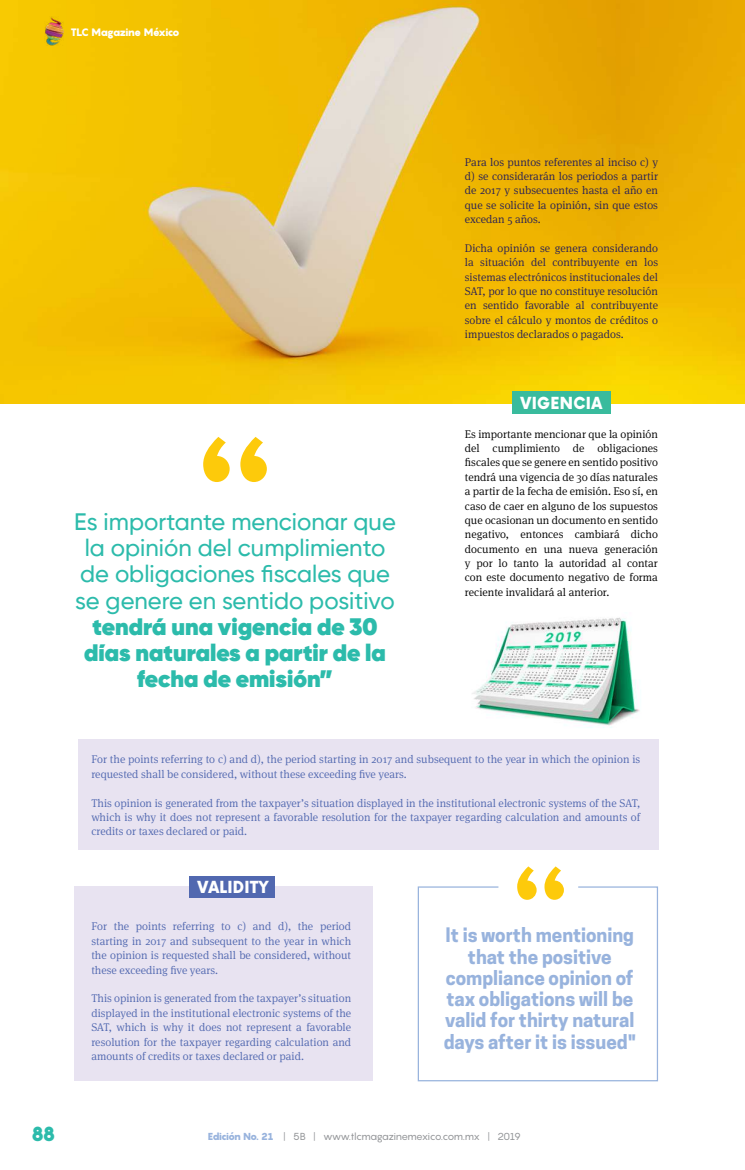
<style>
.page{position:relative;width:745px;height:1170px;background:#fff}
.page>*{position:absolute;margin:0;border:0;box-sizing:border-box;transform-origin:0 0}
.t1{font:500 23.75px/26.2px "Gilroy";color:#2cbbab;text-align:center}
.t2{font:800 23.75px/26.2px "Gilroy";color:#2cbbab;text-align:center}
.t3{font:900 20px "Pangram";color:#2cbbab}
.t4{font:700 18.75px/21.2px "Cooper Hewitt";color:#98b3dd;text-align:center}
.t5{font:900 16.25px "Now";letter-spacing:.02em;color:#fff;scale:.94 1}
.t6{font:300 11.25px/14.4px "Meta Serif Pro";color:#5168b0;text-align:justify}
.t7{font:300 11.25px/14.4px "Meta Serif Pro";color:#000;text-align:justify}
.t8{font:300 11.25px/14.4px "Meta Serif Pro";color:#282057;text-align:justify}
.t9{font:900 10.62px "Pangram";letter-spacing:-.09em;color:#fff}
.t10{font:10px "Pangram";letter-spacing:-.06em;color:#939598}
.s1{font-weight:900;color:#98b3dd}
</style>
<div class="page">
<img style="left:0;top:0;width:615px;height:403px">
<img style="left:615px;top:0;width:129px;height:403px">
<div style="left:78px;top:739px;width:579px;height:110px;background:#e8e3f1"></div>
<div style="left:74px;top:886px;width:298px;height:195px;background:#e8e3f1"></div>
<svg style="left:203px;top:437px;width:64px;height:45px"></svg>
<svg style="left:517px;top:866px;width:46px;height:19px"></svg>
<svg style="left:417px;top:885px;width:241px;height:196px"></svg>
<div style="left:512px;top:391px;width:98px;height:23px;background:#39bb9d"></div>
<div style="left:190px;top:876px;width:85px;height:21px;background:#5168b0"></div>
<img style="left:472px;top:617px;width:168px;height:111px">
<img style="left:40px;top:17px;width:29px;height:29px">
<p class="t9" style="left:70px;top:25px;width:111px">TLC Magazine México</p>
<h1 class="t1" style="left:74px;top:508px;width:323px">Es importante mencionar que la opinión del cumplimiento de obligaciones fiscales que se genere en sentido positivo</h1>
<h1 class="t2" style="left:84px;top:613px;width:303px">tendrá una vigencia de 30 días naturales a partir de la fecha de emisión”</h1>
<p class="t8" style="left:464px;top:154px;width:194px">Para los puntos referentes al inciso c) y d) se considerarán los periodos a partir de 2017 y subsecuentes hasta el año en que se solicite la opinión, sin que estos excedan 5 años.</p>
<p class="t8" style="left:464px;top:240px;width:194px">Dicha opinión se genera considerando la situación del contribuyente en los sistemas electrónicos institucionales del SAT, por lo que no constituye resolución en sentido favorable al contribuyente sobre el cálculo y montos de créditos o impuestos declarados o pagados.</p>
<h3 class="t5" style="left:520px;top:391px;width:88px">VIGENCIA</h3>
<p class="t7" style="left:464px;top:426px;width:194px">Es importante mencionar que la opinión del cumplimiento de obligaciones fiscales que se genere en sentido positivo tendrá una vigencia de 30 días naturales a partir de la fecha de emisión. Eso sí, en caso de caer en alguno de los supuestos que ocasionan un documento en sentido negativo, entonces cambiará dicho documento en una nueva generación y por lo tanto la autoridad al contar con este documento negativo de forma reciente invalidará al anterior.</p>
<p class="t6" style="left:91px;top:751px;width:550px">For the points referring to c) and d), the period starting in 2017 and subsequent to the year in which the opinion is requested shall be considered, without these exceeding five years.</p>
<p class="t6" style="left:91px;top:795px;width:550px">This opinion is generated from the taxpayer’s situation displayed in the institutional electronic systems of the SAT, which is why it does not represent a favorable resolution for the taxpayer regarding calculation and amounts of credits or taxes declared or paid.</p>
<h3 class="t5" style="left:197px;top:875px;width:77px">VALIDITY</h3>
<p class="t6" style="left:91px;top:918px;width:261px">For the points referring to c) and d), the period starting in 2017 and subsequent to the year in which the opinion is requested shall be considered, without these exceeding five years.</p>
<p class="t6" style="left:91px;top:990px;width:261px">This opinion is generated from the taxpayer’s situation displayed in the institutional electronic systems of the SAT, which is why it does not represent a favorable resolution for the taxpayer regarding calculation and amounts of credits or taxes declared or paid.</p>
<h3 class="t4" style="left:443px;top:924px;width:194px">It is worth mentioning that the positive compliance opinion of tax obligations will be valid for thirty natural days after it is issued"</h3>
<h2 class="t3" style="left:31px;top:1119px;width:26px">88</h2>
<p class="t10" style="left:207px;top:1129px;width:314px"><span class="s1">Edición No. 21</span> | 5B | www.tlcmagazinemexico.com.mx | 2019</p>
</div>
